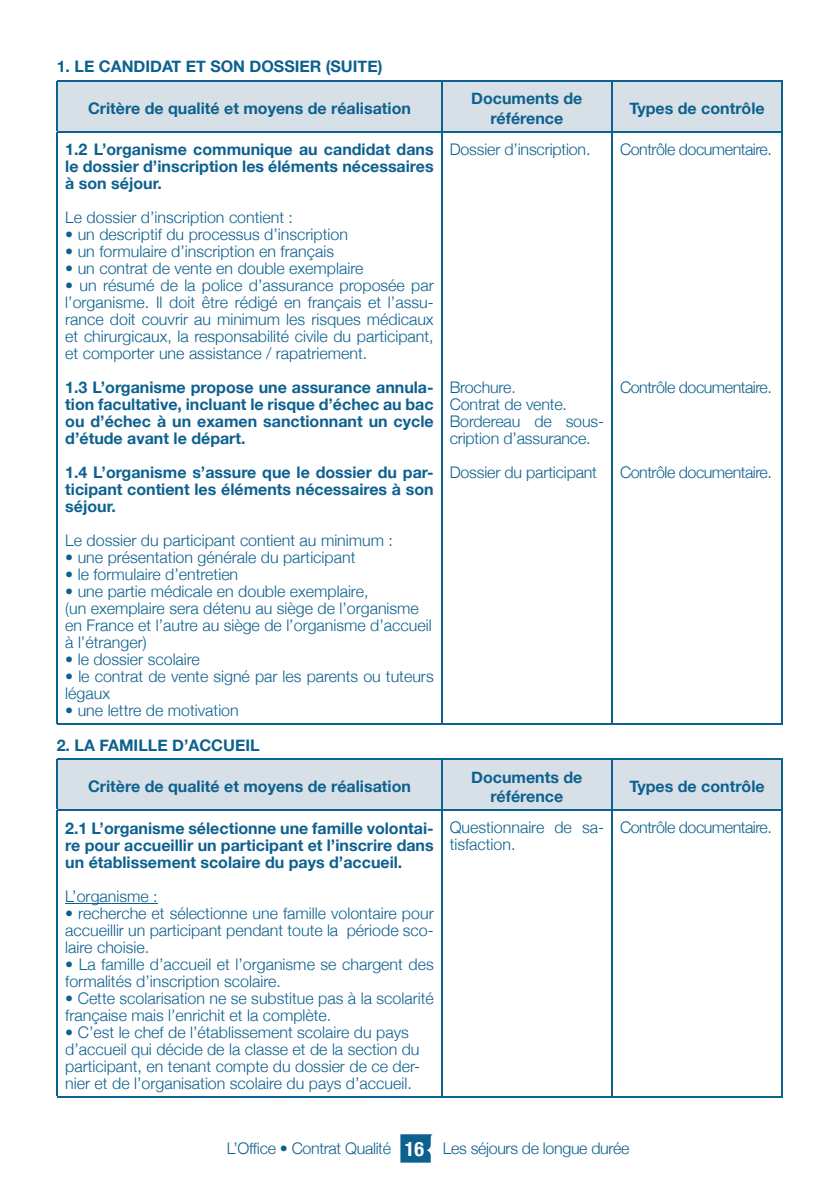
<style>
.page{position:relative;width:840px;height:1191px;background:#fff}
.page>*{position:absolute;margin:0;border:0;box-sizing:border-box;transform-origin:0 0}
.t1{font:300 16px/17px "Helvetica Neue";color:#0d618f}
.t2{font:700 16px/17px "Helvetica Neue";color:#0d618f;text-align:justify}
.t3{font:300 16px "Helvetica Neue";letter-spacing:-.03em;color:#0d618f}
.t4{font:300 16px "Helvetica Neue";letter-spacing:-.02em;color:#0d618f}
.s1{font-weight:700;font-stretch:condensed;font-size:20px;color:#fff}
</style>
<div class="page">
<div style="left:58px;top:81px;width:723px;height:50px;background:#d8e0e7"></div>
<hr style="left:57px;top:80px;width:384px;height:1px;background:#0d618f">
<hr style="left:57px;top:81px;width:1px;height:50px;background:#0d618f">
<hr style="left:441px;top:80px;width:170px;height:1px;background:#0d618f">
<hr style="left:441px;top:81px;width:1px;height:50px;background:#0d618f">
<hr style="left:611px;top:80px;width:171px;height:1px;background:#0d618f">
<hr style="left:611px;top:81px;width:1px;height:50px;background:#0d618f">
<hr style="left:781px;top:81px;width:1px;height:50px;background:#0d618f">
<hr style="left:57px;top:131px;width:384px;height:1px;background:#0d618f">
<hr style="left:57px;top:132px;width:1px;height:592px;background:#0d618f">
<hr style="left:441px;top:131px;width:170px;height:1px;background:#0d618f">
<hr style="left:441px;top:132px;width:1px;height:592px;background:#0d618f">
<hr style="left:611px;top:131px;width:171px;height:1px;background:#0d618f">
<hr style="left:611px;top:132px;width:1px;height:592px;background:#0d618f">
<hr style="left:781px;top:132px;width:1px;height:592px;background:#0d618f">
<hr style="left:57px;top:724px;width:384px;height:1px;background:#0d618f">
<hr style="left:441px;top:724px;width:170px;height:1px;background:#0d618f">
<hr style="left:611px;top:724px;width:171px;height:1px;background:#0d618f">
<div style="left:58px;top:759px;width:723px;height:50px;background:#d8e0e7"></div>
<hr style="left:57px;top:758px;width:384px;height:1px;background:#0d618f">
<hr style="left:57px;top:759px;width:1px;height:50px;background:#0d618f">
<hr style="left:441px;top:758px;width:170px;height:1px;background:#0d618f">
<hr style="left:441px;top:759px;width:1px;height:50px;background:#0d618f">
<hr style="left:611px;top:758px;width:171px;height:1px;background:#0d618f">
<hr style="left:611px;top:759px;width:1px;height:50px;background:#0d618f">
<hr style="left:781px;top:759px;width:1px;height:50px;background:#0d618f">
<hr style="left:57px;top:809px;width:384px;height:1px;background:#0d618f">
<hr style="left:57px;top:810px;width:1px;height:286px;background:#0d618f">
<hr style="left:441px;top:809px;width:170px;height:1px;background:#0d618f">
<hr style="left:441px;top:810px;width:1px;height:286px;background:#0d618f">
<hr style="left:611px;top:809px;width:171px;height:1px;background:#0d618f">
<hr style="left:611px;top:810px;width:1px;height:286px;background:#0d618f">
<hr style="left:781px;top:810px;width:1px;height:286px;background:#0d618f">
<hr style="left:57px;top:1096px;width:384px;height:1px;background:#0d618f">
<hr style="left:441px;top:1096px;width:170px;height:1px;background:#0d618f">
<hr style="left:611px;top:1096px;width:171px;height:1px;background:#0d618f">
<hr style="left:65px;top:902px;width:93px;height:1px;background:#0d618f">
<svg style="left:400px;top:1134px;width:32px;height:28px"></svg>
<p class="t2" style="left:57px;top:58px;width:327px">1. LE CANDIDAT ET SON DOSSIER (SUITE)</p>
<p class="t2" style="left:88px;top:99px;width:324px">Critère de qualité et moyens de réalisation</p>
<p class="t2" style="left:471px;top:89px;width:113px;line-height:19.2px;text-align:center">Documents de référence</p>
<p class="t2" style="left:629px;top:99px;width:137px">Types de contrôle</p>
<p class="t2" style="left:65px;top:141px;width:370px">1.2 L’organisme communique au candidat dans le dossier d’inscription les éléments nécessaires à son séjour.</p>
<p class="t1" style="left:65px;top:209px;width:229px">Le dossier d’inscription contient :</p>
<p class="t1" style="left:65px;top:226px;width:284px">• un descriptif du processus d’inscription</p>
<p class="t1" style="left:65px;top:243px;width:270px">• un formulaire d’inscription en français</p>
<p class="t1" style="left:65px;top:260px;width:299px">• un contrat de vente en double exemplaire</p>
<p class="t1" style="left:65px;top:277px;width:370px;text-align:justify">• un résumé de la police d’assurance proposée par l’organisme. Il doit être rédigé en français et l’assu&shy;rance doit couvrir au minimum les risques médicaux et chirurgicaux, la responsabilité civile du participant, et comporter une assistance / rapatriement.</p>
<p class="t2" style="left:65px;top:379px;width:369px">1.3 L’organisme propose une assurance annula&shy;tion facultative, incluant le risque d’échec au bac ou d’échec à un examen sanctionnant un cycle d’étude avant le départ.</p>
<p class="t2" style="left:65px;top:464px;width:370px">1.4 L’organisme s’assure que le dossier du par&shy;ticipant contient les éléments nécessaires à son séjour.</p>
<p class="t1" style="left:65px;top:532px;width:329px">Le dossier du participant contient au minimum :</p>
<p class="t1" style="left:65px;top:549px;width:291px">• une présentation générale du participant</p>
<p class="t1" style="left:65px;top:566px;width:174px">• le formulaire d’entretien</p>
<p class="t1" style="left:65px;top:583px;width:368px">• une partie médicale en double exemplaire,<br>(un exemplaire sera détenu au siège de l’organisme en France et l’autre au siège de l’organisme d’accueil à l’étranger)</p>
<p class="t1" style="left:65px;top:651px;width:136px">• le dossier scolaire</p>
<p class="t1" style="left:65px;top:668px;width:370px">• le contrat de vente signé par les parents ou tuteurs légaux</p>
<p class="t1" style="left:65px;top:702px;width:175px">• une lettre de motivation</p>
<p class="t3" style="left:619px;top:140px;width:153px">Contrôle documentaire.</p>
<p class="t1" style="left:449px;top:141px;width:142px">Dossier d’inscription.</p>
<p class="t3" style="left:619px;top:378px;width:153px">Contrôle documentaire.</p>
<p class="t1" style="left:449px;top:379px;width:156px">Brochure.<br>Contrat de vente.<br>Bordereau de sous&shy;cription d’assurance.</p>
<p class="t1" style="left:449px;top:464px;width:149px">Dossier du participant</p>
<p class="t3" style="left:619px;top:463px;width:153px">Contrôle documentaire.</p>
<p class="t2" style="left:57px;top:736px;width:204px">2. LA FAMILLE D’ACCUEIL</p>
<p class="t2" style="left:88px;top:777px;width:324px">Critère de qualité et moyens de réalisation</p>
<p class="t2" style="left:471px;top:767px;width:113px;line-height:19.2px;text-align:center">Documents de référence</p>
<p class="t2" style="left:629px;top:777px;width:137px">Types de contrôle</p>
<p class="t2" style="left:65px;top:819px;width:370px">2.1 L’organisme sélectionne une famille volontai&shy;re pour accueillir un participant et l’inscrire dans un établissement scolaire du pays d’accueil.</p>
<p class="t1" style="left:65px;top:887px;width:94px">L’organisme :</p>
<p class="t1" style="left:65px;top:904px;width:370px;text-align:justify">• recherche et sélectionne une famille volontaire pour accueillir un participant pendant toute la période sco&shy;laire choisie.</p>
<p class="t1" style="left:65px;top:955px;width:370px">• La famille d’accueil et l’organisme se chargent des formalités d’inscription scolaire.</p>
<p class="t1" style="left:65px;top:989px;width:370px">• Cette scolarisation ne se substitue pas à la scolarité française mais l’enrichit et la complète.</p>
<p class="t1" style="left:65px;top:1023px;width:356px">• C’est le chef de l’établissement scolaire du pays d’accueil qui décide de la classe et de la section du participant, en tenant compte du dossier de ce der&shy;nier et de l’organisation scolaire du pays d’accueil.</p>
<p class="t1" style="left:449px;top:819px;width:156px">Questionnaire de sa&shy;tisfaction.</p>
<p class="t3" style="left:619px;top:818px;width:153px">Contrôle documentaire.</p>
<p class="t4" style="left:226px;top:1138px;width:404px">L’Office • Contrat Qualité <span class="s1">16</span> Les séjours de longue durée</p>
</div>
